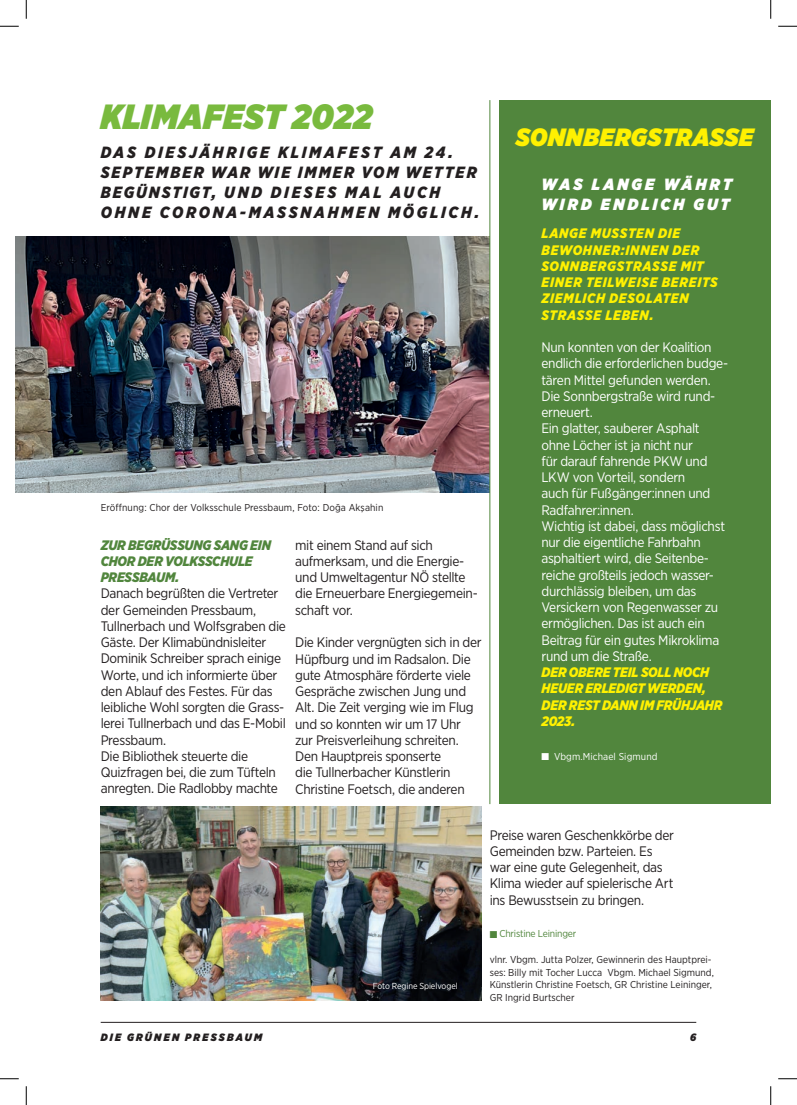
<style>
.page{position:relative;width:797px;height:1105px;background:#fff}
.page>*{position:absolute;margin:0;border:0;box-sizing:border-box;transform-origin:0 0}
.t1{font:italic 900 35px "Gotham Narrow";letter-spacing:.01em;color:#79ba3e}
.t2{font:italic 900 25px "Gotham Narrow";letter-spacing:.02em;color:#fff101}
.t3{font:italic 900 16.25px/20px "Gotham Narrow";letter-spacing:.16em;color:#231f20}
.t4{font:italic 900 16.25px/20px "Gotham Narrow";letter-spacing:.185em;color:#fff}
.t5{font:13.75px/16.2px "Gotham Narrow";letter-spacing:-.025em;color:#231f20}
.t6{font:13.75px/16.2px "Gotham Narrow";letter-spacing:-.025em;color:#fff}
.t7{font:italic 900 13.75px/16.2px "Gotham Narrow";letter-spacing:.04em;color:#fff101}
.t8{font:italic 900 13.75px/16.2px "Gotham Narrow";letter-spacing:-.015em;color:#fff101}
.t9{font:italic 900 13.75px/16.2px "Gotham Narrow";letter-spacing:-.015em;color:#51863d}
.t10{font:italic 900 10.62px "Gotham Narrow";letter-spacing:.205em;color:#231f20}
.t11{font:10px/12.5px "Gotham Narrow";color:#231f20}
.t12{font:10px "Gotham Narrow";letter-spacing:.01em;color:#fff}
.t13{font:10px "Gotham Narrow";letter-spacing:-.02em;color:#51863d}
.t14{font:8.75px "Gotham Narrow";letter-spacing:-.01em;color:#fff}
</style>
<div class="page">
<hr style="left:101px;top:1022px;width:595px;height:1px;background:#231f20">
<img style="left:101px;top:807px;width:381px;height:194px">
<img style="left:16px;top:237px;width:473px;height:255px">
<div style="left:499px;top:100px;width:271px;height:704px;background:#51863d"></div>
<hr style="left:489px;top:100px;width:1px;height:704px;background:#51863d">
<svg style="left:0;top:25px;width:19px;height:2px"></svg>
<svg style="left:778px;top:25px;width:19px;height:2px"></svg>
<svg style="left:0;top:1078px;width:19px;height:1px"></svg>
<svg style="left:778px;top:1078px;width:19px;height:1px"></svg>
<svg style="left:25px;top:0;width:2px;height:19px"></svg>
<svg style="left:25px;top:1086px;width:2px;height:19px"></svg>
<svg style="left:770px;top:0;width:1px;height:19px"></svg>
<svg style="left:770px;top:1086px;width:1px;height:19px"></svg>
<h1 class="t1" style="left:101px;top:93px;width:273px">KLIMAFEST 2022</h1>
<p class="t3" style="left:101px;top:142px;width:380px">DAS DIESJÄHRIGE KLIMAFEST AM 24.<br>SEPTEMBER WAR WIE IMMER VOM WETTER BEGÜNSTIGT, UND DIESES MAL AUCH OHNE CORONA-MASSNAHMEN MÖGLICH.</p>
<p class="t11" style="left:101px;top:501px;width:284px">Eröffnung: Chor der Volksschule Pressbaum, Foto: Doğa Akşahin</p>
<p class="t9" style="left:101px;top:537px;width:172px">ZUR BEGRÜSSUNG SANG EIN<br>CHOR DER VOLKSSCHULE<br>PRESSBAUM.</p>
<p class="t5" style="left:101px;top:585px;width:187px">Danach begrüßten die Vertreter der Gemeinden Pressbaum,<br>Tullnerbach und Wolfsgraben die<br>Gäste. Der Klimabündnisleiter<br>Dominik Schreiber sprach einige<br>Worte, und ich informierte über den Ablauf des Festes. Für das leibliche Wohl sorgten die Grass&shy;lerei Tullnerbach und das E-Mobil<br>Pressbaum.<br>Die Bibliothek steuerte die<br>Quizfragen bei, die zum Tüfteln anregten. Die Radlobby machte</p>
<p class="t5" style="left:295px;top:536px;width:184px">mit einem Stand auf sich aufmerksam, und die Energie&shy;und Umweltagentur NÖ stellte die Erneuerbare Energiegemein&shy;schaft vor.</p>
<p class="t5" style="left:295px;top:634px;width:188px">Die Kinder vergnügten sich in der<br>Hüpfburg und im Radsalon. Die gute Atmosphäre förderte viele<br>Gespräche zwischen Jung und<br>Alt. Die Zeit verging wie im Flug und so konnten wir um 17 Uhr zur Preisverleihung schreiten.<br>Den Hauptpreis sponserte<br>die Tullnerbacher Künstlerin<br>Christine Foetsch, die anderen</p>
<h2 class="t2" style="left:516px;top:120px;width:239px">SONNBERGSTRASSE</h2>
<p class="t4" style="left:541px;top:174px;width:192px">WAS LANGE WÄHRT<br>WIRD ENDLICH GUT</p>
<p class="t7" style="left:541px;top:225px;width:178px">LANGE MUSSTEN DIE<br>BEWOHNER:INNEN DER<br>SONNBERGSTRASSE MIT<br>EINER TEILWEISE BEREITS<br>ZIEMLICH DESOLATEN<br>STRASSE LEBEN.</p>
<p class="t6" style="left:541px;top:339px;width:188px">Nun konnten von der Koalition endlich die erforderlichen budge&shy;tären Mittel gefunden werden.<br>Die Sonnbergstraße wird rund&shy;erneuert.<br>Ein glatter, sauberer Asphalt ohne Löcher ist ja nicht nur<br>für darauf fahrende PKW und<br>LKW von Vorteil, sondern<br>auch für Fußgänger:innen und<br>Radfahrer:innen.<br>Wichtig ist dabei, dass möglichst nur die eigentliche Fahrbahn asphaltiert wird, die Seitenbe&shy;reiche großteils jedoch wasser&shy;durchlässig bleiben, um das<br>Versickern von Regenwasser zu ermöglichen. Das ist auch ein<br>Beitrag für ein gutes Mikroklima rund um die Straße.</p>
<p class="t8" style="left:541px;top:664px;width:182px">DER OBERE TEIL SOLL NOCH<br>HEUER ERLEDIGT WERDEN,<br>DER REST DANN IM FRÜHJAHR<br>2023.</p>
<p class="t12" style="left:541px;top:750px;width:118px">■ Vbgm.Michael Sigmund</p>
<p class="t14" style="left:373px;top:980px;width:87px">Foto Regine Spielvogel</p>
<p class="t5" style="left:489px;top:826px;width:186px">Preise waren Geschenkkörbe der<br>Gemeinden bzw. Parteien. Es war eine gute Gelegenheit, das<br>Klima wieder auf spielerische Art ins Bewusstsein zu bringen.</p>
<p class="t13" style="left:489px;top:927px;width:88px">■ Christine Leininger</p>
<p class="t11" style="left:489px;top:953px;width:226px">vlnr. Vbgm. Jutta Polzer, Gewinnerin des Hauptprei&shy;ses: Billy mit Tocher Lucca Vbgm. Michael Sigmund, Künstlerin Christine Foetsch, GR Christine Leininger, GR Ingrid Burtscher</p>
<p class="t10" style="left:101px;top:1030px;width:163px">DIE GRÜNEN PRESSBAUM</p>
<p class="t10" style="left:690px;top:1030px;width:8px">6</p>
</div>
